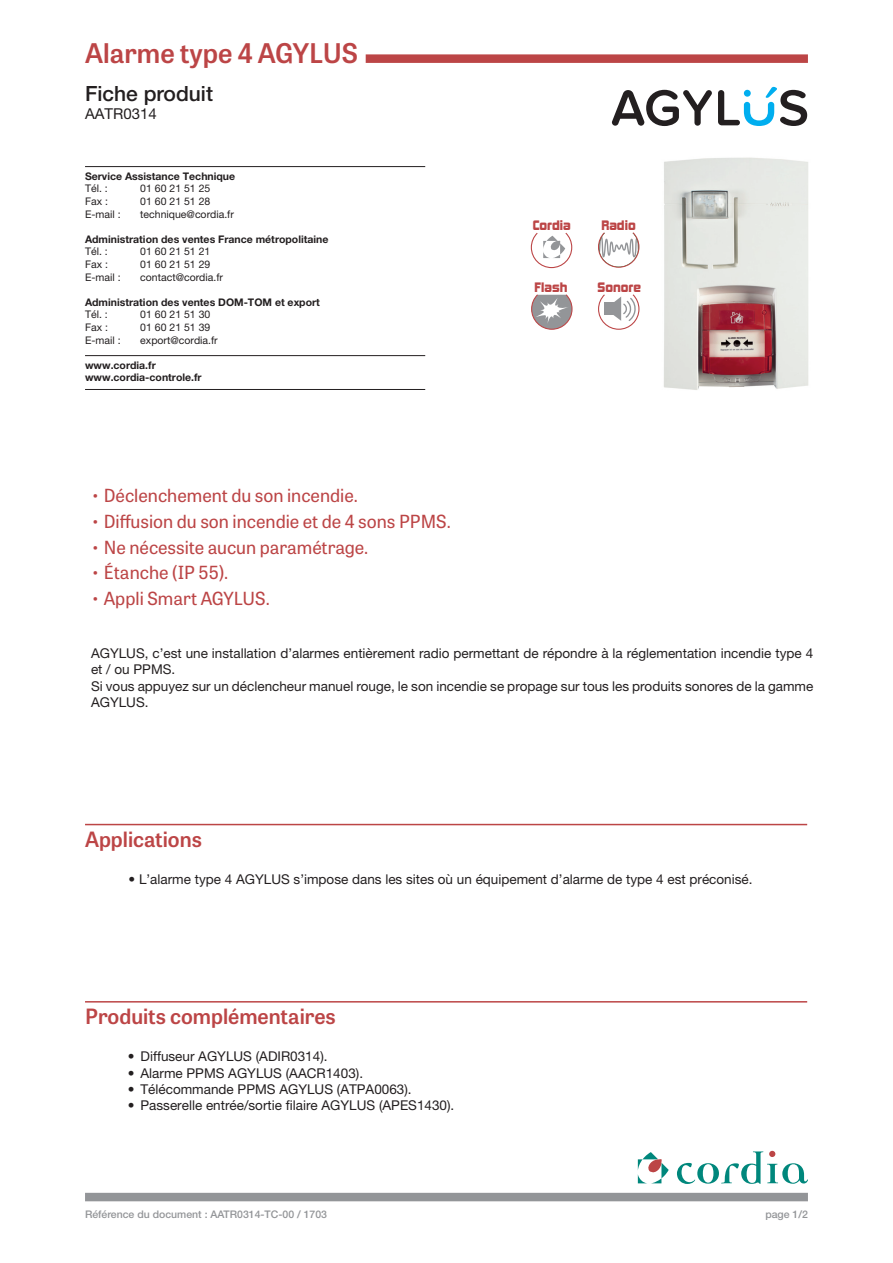
<style>
.page{position:relative;width:893px;height:1263px;background:#fff}
.page>*{position:absolute;margin:0;border:0;box-sizing:border-box;transform-origin:0 0}
.t1{font:600 27px "Tablet Gothic";color:#bc4546}
.Titre_Com{font:600 21px "Tablet Gothic";color:#bc4546}
.t2{font:500 21px "Helvetica Neue LT Pro";color:#231f20}
.t3{font:18px "Tablet Gothic";color:#bc4546}
.t4{font:15px "Helvetica Neue LT Pro";color:#231f20}
.Descriptif{font:13.5px/16.2px "Helvetica Neue LT Pro";color:#231f20}
.t5{font:12.6px "Kimberley Bl";color:#bc4546}
.t6{font:10.5px "Helvetica Neue LT Pro";color:#231f20}
.t7{font:700 10.5px/12.6px "Helvetica Neue LT Pro";color:#231f20}
.t8{font:500 10.5px "Helvetica Neue LT Pro";color:#939598}
</style>
<div class="page">
<hr style="left:85px;top:166px;width:340px;height:1px;background:#231f20">
<hr style="left:85px;top:355px;width:340px;height:1px;background:#231f20">
<hr style="left:85px;top:389px;width:340px;height:1px;background:#231f20">
<div style="left:85px;top:1193px;width:723px;height:8px;background:#939598"></div>
<svg style="left:677px;top:1151px;width:131px;height:33px"></svg>
<svg style="left:638px;top:1152px;width:31px;height:31px"></svg>
<div style="left:366px;top:54px;width:442px;height:9px;background:#bc4546"></div>
<hr style="left:85px;top:824px;width:722px;height:1px;background:#bc4546">
<img style="left:664px;top:157px;width:145px;height:233px">
<svg style="left:598px;top:294px;width:42px;height:36px"></svg>
<svg style="left:531px;top:294px;width:42px;height:36px"></svg>
<svg style="left:598px;top:232px;width:42px;height:36px"></svg>
<svg style="left:530px;top:232px;width:43px;height:37px"></svg>
<hr style="left:85px;top:1001px;width:722px;height:1px;background:#bc4546">
<svg style="left:612px;top:90px;width:100px;height:36px"></svg>
<svg style="left:718px;top:87px;width:89px;height:39px"></svg>
<h1 class="t1" style="left:85px;top:34px;width:275px">Alarme type 4 AGYLUS</h1>
<h2 class="t2" style="left:85px;top:81px;width:129px">Fiche produit</h2>
<p class="t4" style="left:85px;top:105px;width:73px">AATR0314</p>
<p class="t7" style="left:85px;top:169px;width:152px">Service Assistance Technique</p>
<p class="t6" style="left:85px;top:182px;width:24px">Tél. :</p>
<p class="t6" style="left:140px;top:182px;width:72px">01 60 21 51 25</p>
<p class="t6" style="left:85px;top:195px;width:24px">Fax :</p>
<p class="t6" style="left:140px;top:195px;width:72px">01 60 21 51 28</p>
<p class="t6" style="left:85px;top:208px;width:37px">E-mail :</p>
<p class="t6" style="left:140px;top:208px;width:95px">technique@cordia.fr</p>
<p class="t7" style="left:85px;top:232px;width:245px">Administration des ventes France métropolitaine</p>
<p class="t6" style="left:85px;top:245px;width:24px">Tél. :</p>
<p class="t6" style="left:140px;top:245px;width:72px">01 60 21 51 21</p>
<p class="t6" style="left:85px;top:258px;width:24px">Fax :</p>
<p class="t6" style="left:140px;top:258px;width:72px">01 60 21 51 29</p>
<p class="t6" style="left:85px;top:271px;width:37px">E-mail :</p>
<p class="t6" style="left:140px;top:271px;width:84px">contact@cordia.fr</p>
<p class="t7" style="left:85px;top:295px;width:236px">Administration des ventes DOM-TOM et export</p>
<p class="t6" style="left:85px;top:308px;width:24px">Tél. :</p>
<p class="t6" style="left:140px;top:308px;width:72px">01 60 21 51 30</p>
<p class="t6" style="left:85px;top:321px;width:24px">Fax :</p>
<p class="t6" style="left:140px;top:321px;width:72px">01 60 21 51 39</p>
<p class="t6" style="left:85px;top:334px;width:37px">E-mail :</p>
<p class="t6" style="left:140px;top:334px;width:79px">export@cordia.fr</p>
<p class="t7" style="left:85px;top:358px;width:118px">www.cordia.fr www.cordia-controle.fr</p>
<p class="t5" style="left:533px;top:218px;width:39px">Cordia</p>
<p class="t5" style="left:601px;top:218px;width:36px">Radio</p>
<p class="t5" style="left:534px;top:280px;width:34px">Flash</p>
<p class="t5" style="left:598px;top:280px;width:45px">Sonore</p>
<p class="t3" style="left:91px;top:483px;width:268px">• Déclenchement du son incendie.</p>
<p class="t3" style="left:91px;top:509px;width:361px">• Diffusion du son incendie et de 4 sons PPMS.</p>
<p class="t3" style="left:91px;top:535px;width:279px">• Ne nécessite aucun paramétrage.</p>
<p class="t3" style="left:91px;top:560px;width:139px">• Étanche (IP 55).</p>
<p class="t3" style="left:91px;top:586px;width:180px">• Appli Smart AGYLUS.</p>
<p class="Descriptif" style="left:91px;top:645px;width:724px">AGYLUS, c’est une installation d’alarmes entièrement radio permettant de répondre à la réglementation incendie type 4 et / ou PPMS.</p>
<p class="Descriptif" style="left:91px;top:677px;width:724px">Si vous appuyez sur un déclencheur manuel rouge, le son incendie se propage sur tous les produits sonores de la gamme<br>AGYLUS.</p>
<p class="Titre_Com" style="left:85px;top:824px;width:118px">Applications</p>
<p class="Descriptif" style="left:129px;top:871px;width:625px">• L’alarme type 4 AGYLUS s’impose dans les sites où un équipement d’alarme de type 4 est préconisé.</p>
<p class="Titre_Com" style="left:85px;top:1001px;width:252px">Produits complémentaires</p>
<p class="Descriptif" style="left:128px;top:1048px;width:201px">• Diffuseur AGYLUS (ADIR0314).</p>
<p class="Descriptif" style="left:128px;top:1064px;width:237px">• Alarme PPMS AGYLUS (AACR1403).</p>
<p class="Descriptif" style="left:128px;top:1080px;width:285px">• Télécommande PPMS AGYLUS (ATPA0063).</p>
<p class="Descriptif" style="left:128px;top:1097px;width:328px">• Passerelle entrée/sortie filaire AGYLUS (APES1430).</p>
<p class="t8" style="left:85px;top:1208px;width:244px">Référence du document : AATR0314-TC-00 / 1703</p>
<p class="t8" style="left:765px;top:1208px;width:44px">page 1/2</p>
</div>
